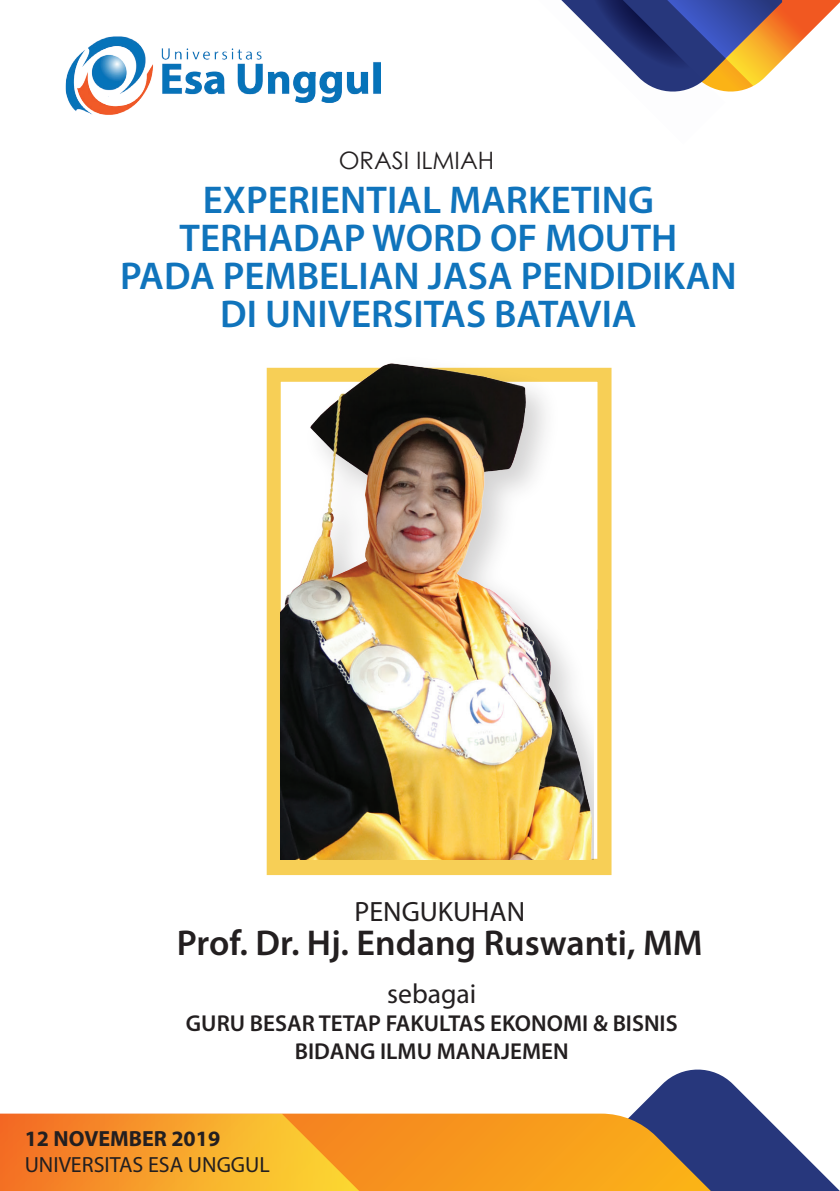
<style>
.page{position:relative;width:840px;height:1191px;background:#fff}
.page>*{position:absolute;margin:0;border:0;box-sizing:border-box;transform-origin:0 0}
.t1{font:600 38.8px/38px "Myriad Pro";color:#1074bc;text-align:center}
.t2{font:600 36px "Myriad Pro";color:#231f20}
.t3{font:28px "Myriad Pro";color:#231f20}
.t4{font:27.6px "Myriad Pro";color:#231f20}
.t5{font:24px "Century Gothic";color:#231f20}
.t6{font:600 23px/27.6px "Myriad Pro";color:#231f20;text-align:center}
.t7{font:22px "Myriad Pro";color:#231f20}
.t8{font:700 22px "Myriad Pro";color:#231f20}
</style>
<div class="page">
<svg style="left:633px;top:1069px;width:206px;height:122px"></svg>
<svg style="left:359px;top:1113px;width:351px;height:78px;background:#e19228"></svg>
<svg style="left:0;top:1113px;width:359px;height:78px;background:#f79d2b"></svg>
<svg style="left:561px;top:0;width:278px;height:92px"></svg>
<img style="left:65px;top:36px;width:315px;height:79px">
<div style="left:266px;top:368px;width:345px;height:507px;border:14px solid #f7cf56"></div>
<svg style="left:267px;top:603px;width:343px;height:271px;background:#f6d160"></svg>
<img style="left:280px;top:363px;width:313px;height:496px">
<p class="t5" style="left:338px;top:143px;width:157px">ORASI ILMIAH</p>
<p class="t1" style="left:120px;top:179px;width:617px">EXPERIENTIAL MARKETING<br>TERHADAP WORD OF MOUTH<br>PADA PEMBELIAN JASA PENDIDIKAN<br>DI UNIVERSITAS BATAVIA</p>
<p class="t3" style="left:354px;top:894px;width:172px">PENGUKUHAN</p>
<p class="t2" style="left:177px;top:920px;width:527px">Prof. Dr. Hj. Endang Ruswanti, MM</p>
<p class="t4" style="left:387px;top:977px;width:91px">sebagai</p>
<p class="t6" style="left:186px;top:1008px;width:493px">GURU BESAR TETAP FAKULTAS EKONOMI &amp; BISNIS<br>BIDANG ILMU MANAJEMEN</p>
<p class="t8" style="left:25px;top:1124px;width:197px">12 NOVEMBER 2019</p>
<p class="t7" style="left:25px;top:1151px;width:246px">UNIVERSITAS ESA UNGGUL</p>
</div>
